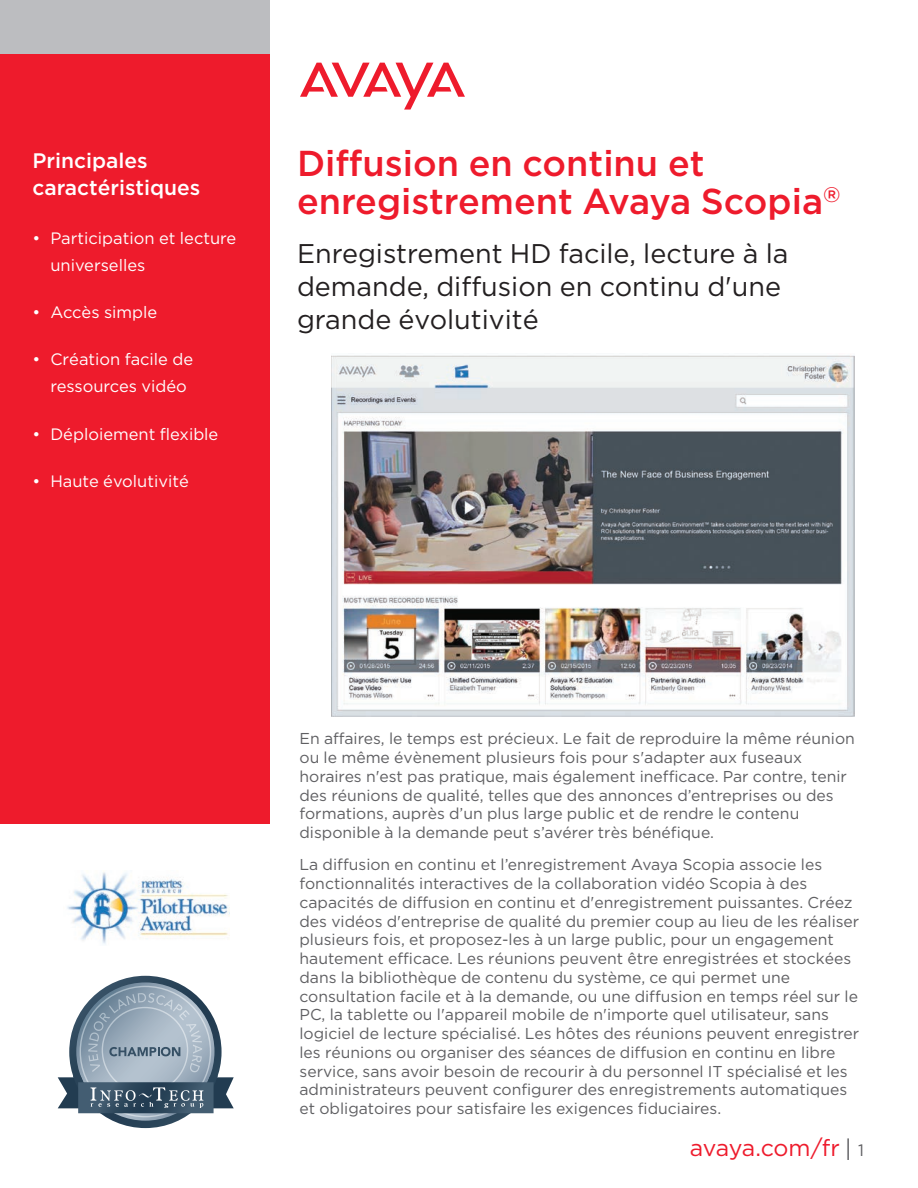
<style>
.page{position:relative;width:918px;height:1188px;background:#fff}
.page>*{position:absolute;margin:0;border:0;box-sizing:border-box;transform-origin:0 0}
.t1{font:500 36px/37.5px "Gotham Pro";color:#ee1b2c}
.subtitulo_negro{font:27px/33px "Gotham Pro";color:#231f20}
.t2{font:23.25px "Gotham Pro";letter-spacing:-.02em;color:#ee1b2c}
.t3{font:500 21px/27px "Gotham Pro";color:#fff}
.t4{font:16.5px/27px "Gotham Pro";color:#fff}
.intro{font:15.75px/18.8px "Gotham Pro";color:#5f5f62}
.s1{color:#5f5f62}
.s2{font-size:16.5px;color:#5f5f62}
</style>
<div class="page">
<img style="left:331px;top:355px;width:523px;height:361px">
<svg style="left:300px;top:63px;width:165px;height:47px"></svg>
<div style="left:0;top:0;width:270px;height:824px;background:#ee1b2c"></div>
<div style="left:0;top:0;width:270px;height:54px;background:#bcbdc0"></div>
<svg style="left:69px;top:976px;width:153px;height:152px"></svg>
<svg style="left:58px;top:986px;width:176px;height:131px"></svg>
<img style="left:67px;top:872px;width:163px;height:73px">
<p class="t3" style="left:32px;top:147px;width:169px">Principales caractéristiques</p>
<p class="t4" style="left:50px;top:225px;width:187px;text-indent:-18px">• Participation et lecture universelles</p>
<p class="t4" style="left:32px;top:299px;width:126px">• Accès simple</p>
<p class="t4" style="left:50px;top:346px;width:144px;text-indent:-18px">• Création facile de ressources vidéo</p>
<p class="t4" style="left:32px;top:420px;width:188px">• Déploiement flexible</p>
<p class="t4" style="left:32px;top:468px;width:158px">• Haute évolutivité</p>
<p class="t1" style="left:297px;top:144px;width:545px">Diffusion en continu et enregistrement Avaya Scopia<sup>®</sup></p>
<p class="subtitulo_negro" style="left:297px;top:237px;width:493px">Enregistrement HD facile, lecture à la demande, diffusion en continu d'une grande évolutivité</p>
<p class="intro" style="left:300px;top:729px;width:557px">En affaires, le temps est précieux. Le fait de reproduire la même réunion ou le même évènement plusieurs fois pour s'adapter aux fuseaux horaires n'est pas pratique, mais également inefficace. Par contre, tenir des réunions de qualité, telles que des annonces d’entreprises ou des formations, auprès d’un plus large public et de rendre le contenu disponible à la demande peut s’avérer très bénéfique.</p>
<p class="intro" style="left:300px;top:855px;width:561px">La diffusion en continu et l’enregistrement Avaya Scopia associe les fonctionnalités interactives de la collaboration vidéo Scopia à des capacités de diffusion en continu et d'enregistrement puissantes. Créez des vidéos d'entreprise de qualité du premier coup au lieu de les réaliser plusieurs fois, et proposez-les à un large public, pour un engagement hautement efficace. Les réunions peuvent être enregistrées et stockées dans la bibliothèque de contenu du système, ce qui permet une consultation facile et à la demande, ou une diffusion en temps réel sur le PC, la tablette ou l'appareil mobile de n'importe quel utilisateur, sans logiciel de lecture spécialisé. Les hôtes des réunions peuvent enregistrer les réunions ou organiser des séances de diffusion en continu en libre service, sans avoir besoin de recourir à du personnel IT spécialisé et les administrateurs peuvent configurer des enregistrements automatiques et obligatoires pour satisfaire les exigences fiduciaires.</p>
<h3 class="t2" style="left:690px;top:1135px;width:176px">avaya.com/fr <span class="s1">|</span> <span class="s2">1</span></h3>
</div>
